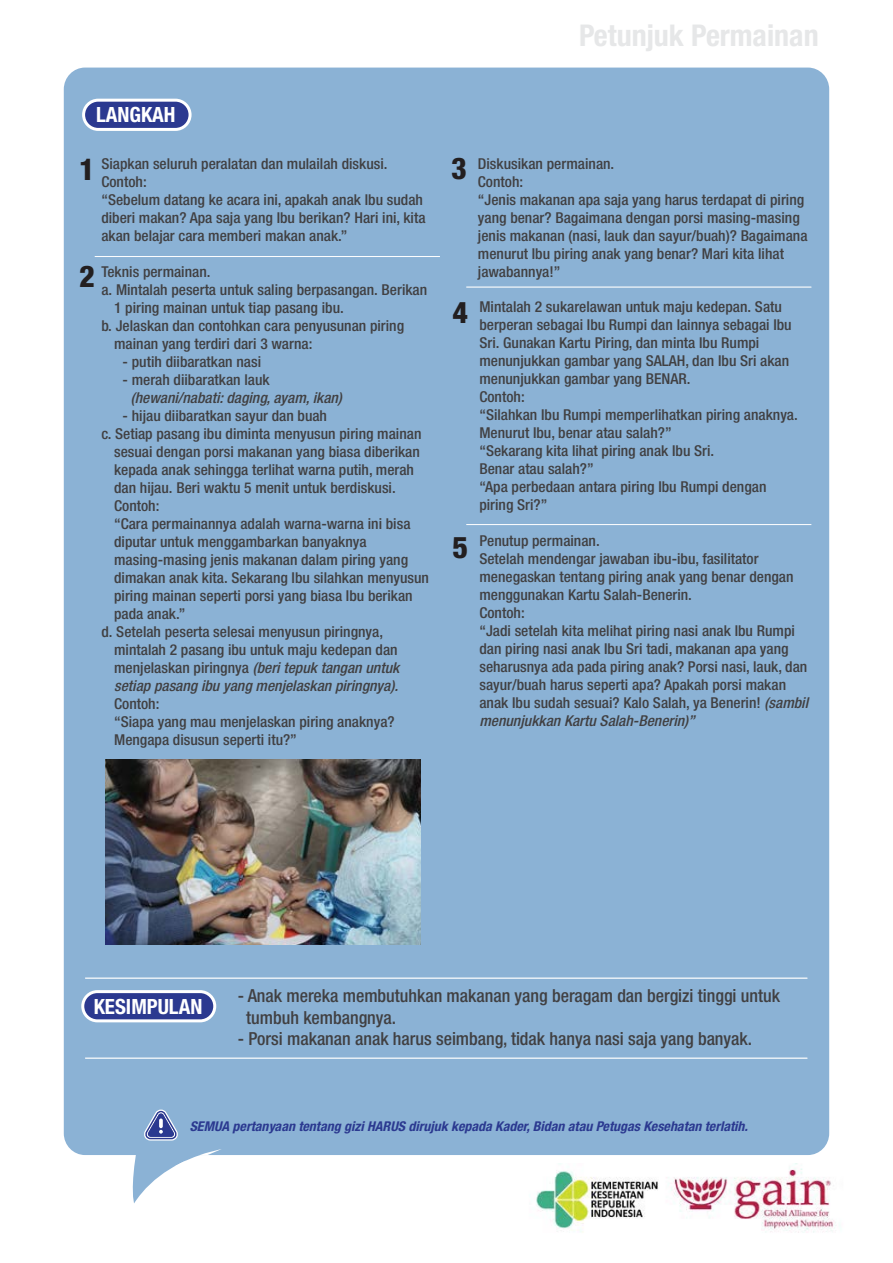
<style>
.page{position:relative;width:893px;height:1263px;background:#fff}
.page>*{position:absolute;margin:0;border:0;box-sizing:border-box;transform-origin:0 0}
.t1{font:700 condensed 30px "Helvetica Neue LT Std";color:#e6e7e8}
.t2{font:800 condensed 30px "Helvetica Neue LT Std";color:#231f20}
.t3{font:700 condensed 21px "Helvetica Neue LT Std";color:#fff}
.t4{font:500 condensed 18px/21.6px "Helvetica Neue LT Std";color:#414042}
.t5{font:500 condensed 15px/18px "Helvetica Neue LT Std";color:#414042}
.t6{font:italic 500 condensed 15px "Helvetica Neue LT Std";color:#414042}
.t7{font:italic 700 condensed 13.5px "Helvetica Neue LT Std";color:#2b3990}
.s1{font-style:normal}
.s2{font-style:italic}
</style>
<div class="page">
<div style="left:64px;top:68px;width:765px;height:1087px;background:#8bb2d5;border-radius:22px"></div>
<div style="left:83px;top:991px;width:132px;height:30px;background:#2b3990;border-radius:15px"></div>
<div style="left:81px;top:990px;width:135px;height:32px;border:3px solid #fff;border-radius:15px"></div>
<div style="left:84px;top:100px;width:106px;height:29px;background:#2b3990;border-radius:15px"></div>
<div style="left:82px;top:99px;width:110px;height:32px;border:3px solid #fff;border-radius:15px"></div>
<hr style="left:95px;top:256px;width:345px;height:1px;background:#fff">
<hr style="left:466px;top:524px;width:345px;height:1px;background:#fff">
<hr style="left:85px;top:977px;width:722px;height:2px;background:#fff">
<hr style="left:85px;top:1057px;width:722px;height:2px;background:#fff">
<svg style="left:132px;top:1109px;width:89px;height:94px"></svg>
<img style="left:106px;top:760px;width:315px;height:184px">
<hr style="left:466px;top:287px;width:345px;height:1px;background:#fff">
<img style="left:536px;top:1164px;width:304px;height:69px">
<h2 class="t3" style="left:96px;top:102px;width:81px">LANGKAH</h2>
<p class="t5" style="left:101px;top:154px;width:326px">Siapkan seluruh peralatan dan mulailah diskusi.<br>Contoh:<br>“Sebelum datang ke acara ini, apakah anak Ibu sudah diberi makan? Apa saja yang Ibu berikan? Hari ini, kita akan belajar cara memberi makan anak.”</p>
<p class="t5" style="left:101px;top:262px;width:111px">Teknis permainan.</p>
<p class="t5" style="left:101px;top:280px;width:327px">a. Mintalah peserta untuk saling berpasangan. Berikan</p>
<p class="t5" style="left:114px;top:298px;width:231px">1 piring mainan untuk tiap pasang ibu.</p>
<p class="t5" style="left:101px;top:316px;width:304px">b. Jelaskan dan contohkan cara penyusunan piring</p>
<p class="t5" style="left:114px;top:334px;width:200px">mainan yang terdiri dari 3 warna:</p>
<p class="t5" style="left:123px;top:352px;width:140px">- putih diibaratkan nasi</p>
<p class="t5" style="left:123px;top:370px;width:148px">- merah diibaratkan lauk</p>
<p class="t6" style="left:131px;top:389px;width:213px">(hewani/nabati: daging, ayam, ikan)</p>
<p class="t5" style="left:123px;top:406px;width:206px">- hijau diibaratkan sayur dan buah</p>
<p class="t5" style="left:101px;top:424px;width:322px">c. Setiap pasang ibu diminta menyusun piring mainan</p>
<p class="t5" style="left:114px;top:442px;width:307px">sesuai dengan porsi makanan yang biasa diberikan</p>
<p class="t5" style="left:114px;top:460px;width:301px">kepada anak sehingga terlihat warna putih, merah</p>
<p class="t5" style="left:114px;top:478px;width:283px">dan hijau. Beri waktu 5 menit untuk berdiskusi.</p>
<p class="t5" style="left:114px;top:496px;width:47px">Contoh:</p>
<p class="t5" style="left:114px;top:514px;width:298px">“Cara permainannya adalah warna-warna ini bisa</p>
<p class="t5" style="left:114px;top:532px;width:254px">diputar untuk menggambarkan banyaknya</p>
<p class="t5" style="left:114px;top:550px;width:295px">masing-masing jenis makanan dalam piring yang</p>
<p class="t5" style="left:114px;top:568px;width:316px">dimakan anak kita. Sekarang Ibu silahkan menyusun</p>
<p class="t5" style="left:114px;top:586px;width:300px">piring mainan seperti porsi yang biasa Ibu berikan</p>
<p class="t5" style="left:114px;top:604px;width:73px">pada anak.”</p>
<p class="t5" style="left:101px;top:622px;width:283px">d. Setelah peserta selesai menyusun piringnya,</p>
<p class="t5" style="left:114px;top:640px;width:285px">mintalah 2 pasang ibu untuk maju kedepan dan</p>
<p class="t6" style="left:114px;top:659px;width:287px"><span class="s1">menjelaskan piringnya</span> (beri tepuk tangan untuk</p>
<p class="t6" style="left:114px;top:677px;width:285px">setiap pasang ibu yang menjelaskan piringnya).</p>
<p class="t5" style="left:114px;top:694px;width:282px">Contoh:<br>“Siapa yang mau menjelaskan piring anaknya?<br>Mengapa disusun seperti itu?”</p>
<h1 class="t2" style="left:79px;top:150px;width:17px">1</h1>
<h1 class="t2" style="left:79px;top:257px;width:17px">2</h1>
<h1 class="t1" style="left:579px;top:17px;width:241px">Petunjuk Permainan</h1>
<h1 class="t2" style="left:451px;top:149px;width:17px">3</h1>
<h1 class="t2" style="left:453px;top:294px;width:17px">4</h1>
<h1 class="t2" style="left:453px;top:528px;width:17px">5</h1>
<p class="t5" style="left:478px;top:154px;width:331px">Diskusikan permainan.<br>Contoh:<br>“Jenis makanan apa saja yang harus terdapat di piring yang benar? Bagaimana dengan porsi masing-masing jenis makanan (nasi, lauk dan sayur/buah)? Bagaimana menurut Ibu piring anak yang benar? Mari kita lihat jawabannya!”</p>
<p class="t5" style="left:479px;top:297px;width:320px">Mintalah 2 sukarelawan untuk maju kedepan. Satu berperan sebagai Ibu Rumpi dan lainnya sebagai Ibu Sri. Gunakan Kartu Piring, dan minta Ibu Rumpi menunjukkan gambar yang SALAH, dan Ibu Sri akan menunjukkan gambar yang BENAR.<br>Contoh:<br>“Silahkan Ibu Rumpi memperlihatkan piring anaknya.<br>Menurut Ibu, benar atau salah?”<br>“Sekarang kita lihat piring anak Ibu Sri.<br>Benar atau salah?”<br>“Apa perbedaan antara piring Ibu Rumpi dengan piring Sri?”</p>
<p class="t5" style="left:479px;top:531px;width:330px">Penutup permainan.<br>Setelah mendengar jawaban ibu-ibu, fasilitator menegaskan tentang piring anak yang benar dengan menggunakan Kartu Salah-Benerin.<br>Contoh:<br>“Jadi setelah kita melihat piring nasi anak Ibu Rumpi dan piring nasi anak Ibu Sri tadi, makanan apa yang seharusnya ada pada piring anak? Porsi nasi, lauk, dan sayur/buah harus seperti apa? Apakah porsi makan anak Ibu sudah sesuai? Kalo Salah, ya Benerin! <span class="s2">(sambil menunjukkan Kartu Salah-Benerin)”</span></p>
<h2 class="t3" style="left:94px;top:994px;width:110px">KESIMPULAN</h2>
<p class="t4" style="left:246px;top:985px;width:535px;text-indent:-9px">- Anak mereka membutuhkan makanan yang beragam dan bergizi tinggi untuk tumbuh kembangnya.</p>
<p class="t4" style="left:238px;top:1028px;width:516px">- Porsi makanan anak harus seimbang, tidak hanya nasi saja yang banyak.</p>
<p class="t7" style="left:190px;top:1118px;width:560px">SEMUA pertanyaan tentang gizi HARUS dirujuk kepada Kader, Bidan atau Petugas Kesehatan terlatih.</p>
</div>
